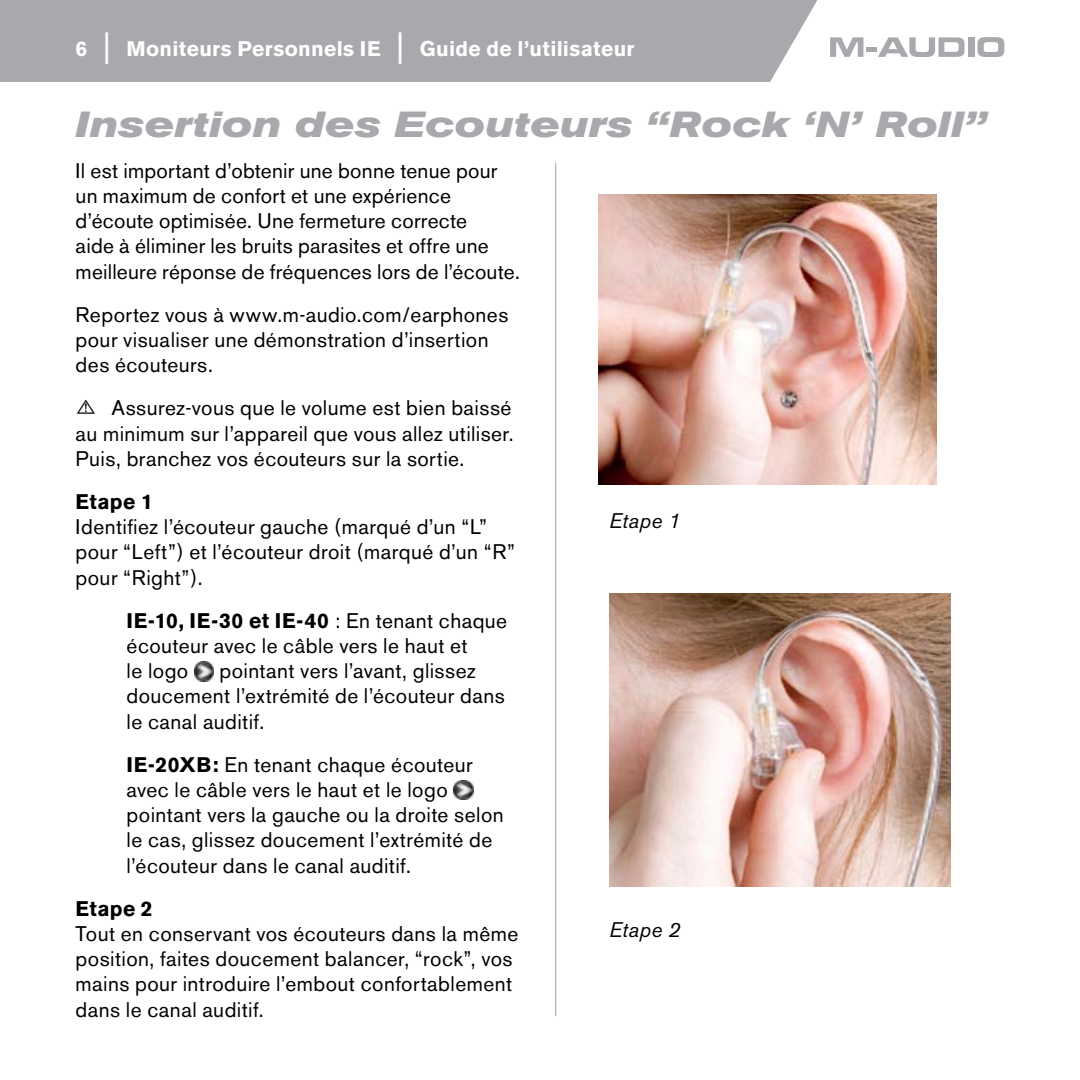
<style>
.page{position:relative;width:1080px;height:1080px;background:#fff}
.page>*{position:absolute;margin:0;border:0;box-sizing:border-box;transform-origin:0 0}
.t1{font:italic 700 expanded 36px "Akzidenz Grotesk BE";letter-spacing:.005em;color:#a7a9ac}
.t2{font:21px/25.2px "Akzidenz Grotesk BE";letter-spacing:.02em;color:#000}
.t3{font:700 21px "Akzidenz Grotesk BE";letter-spacing:.015em;color:#fff}
.t4{font:700 21px "Akzidenz Grotesk BE";letter-spacing:.02em;color:#000}
.t5{font:italic 21px "Akzidenz Grotesk BE";letter-spacing:.02em;color:#000}
.s1{font-size:31.5px}
.s2{font-family:"Koz Go Pro"}
.s3{font-weight:700}
</style>
<div class="page">
<div style="left:0;top:0;width:817px;height:82px;background:#a7a9ac"></div>
<svg style="left:830px;top:37px;width:33px;height:20px"></svg>
<hr style="left:867px;top:48px;width:10px;height:4px;background:#a7a9ac">
<svg style="left:878px;top:37px;width:87px;height:20px"></svg>
<div style="left:968px;top:37px;width:6px;height:20px;background:#a7a9ac"></div>
<svg style="left:978px;top:37px;width:26px;height:20px"></svg>
<img style="left:194px;top:661px;width:20px;height:20px">
<img style="left:453px;top:780px;width:20px;height:20px">
<img style="left:598px;top:195px;width:338px;height:290px">
<img style="left:609px;top:593px;width:342px;height:294px">
<hr style="left:555px;top:164px;width:1px;height:852px;background:#bcbdc0">
<p class="t3" style="left:76px;top:37px;width:560px">6 <span class="s1">|</span> Moniteurs Personnels IE <span class="s1">|</span> Guide de l’utilisateur</p>
<h1 class="t1" style="left:76px;top:102px;width:913px">Insertion des Ecouteurs “Rock ‘N’ Roll”</h1>
<p class="t2" style="left:76px;top:158px;width:446px">Il est important d’obtenir une bonne tenue pour un maximum de confort et une expérience d’écoute optimisée. Une fermeture correcte<br>aide à éliminer les bruits parasites et offre une meilleure réponse de fréquences lors de l’écoute.</p>
<p class="t2" style="left:76px;top:302px;width:434px">Reportez vous à www.m-audio.com/earphones pour visualiser une démonstration d’insertion des écouteurs.</p>
<p class="t2" style="left:76px;top:395px;width:439px;text-align:justify"><span class="s2">⚠</span> Assurez-vous que le volume est bien baissé au minimum sur l’appareil que vous allez utiliser.<br>Puis, branchez vos écouteurs sur la sortie.</p>
<p class="t4" style="left:76px;top:489px;width:79px">Etape 1</p>
<p class="t2" style="left:76px;top:514px;width:441px">Identifiez l’écouteur gauche (marqué d’un “L” pour “Left”) et l’écouteur droit (marqué d’un “R” pour “Right”).</p>
<p class="t2" style="left:127px;top:608px;width:382px"><span class="s3">IE-10, IE-30 et IE-40</span> : En tenant chaque écouteur avec le câble vers le haut et<br>le logo</p>
<p class="t2" style="left:127px;top:658px;width:380px;text-indent:93px">pointant vers l’avant, glissez doucement l’extrémité de l’écouteur dans le canal auditif.</p>
<p class="t2" style="left:127px;top:752px;width:379px"><span class="s3">IE-20XB:</span> En tenant chaque écouteur avec le câble vers le haut et le logo pointant vers la gauche ou la droite selon le cas, glissez doucement l’extrémité de l’écouteur dans le canal auditif.</p>
<p class="t4" style="left:76px;top:896px;width:79px">Etape 2</p>
<p class="t2" style="left:76px;top:921px;width:444px">Tout en conservant vos écouteurs dans la même position, faites doucement balancer, “rock”, vos mains pour introduire l’embout confortablement dans le canal auditif.</p>
<p class="t5" style="left:609px;top:508px;width:73px">Etape 1</p>
<p class="t5" style="left:609px;top:918px;width:73px">Etape 2</p>
</div>
